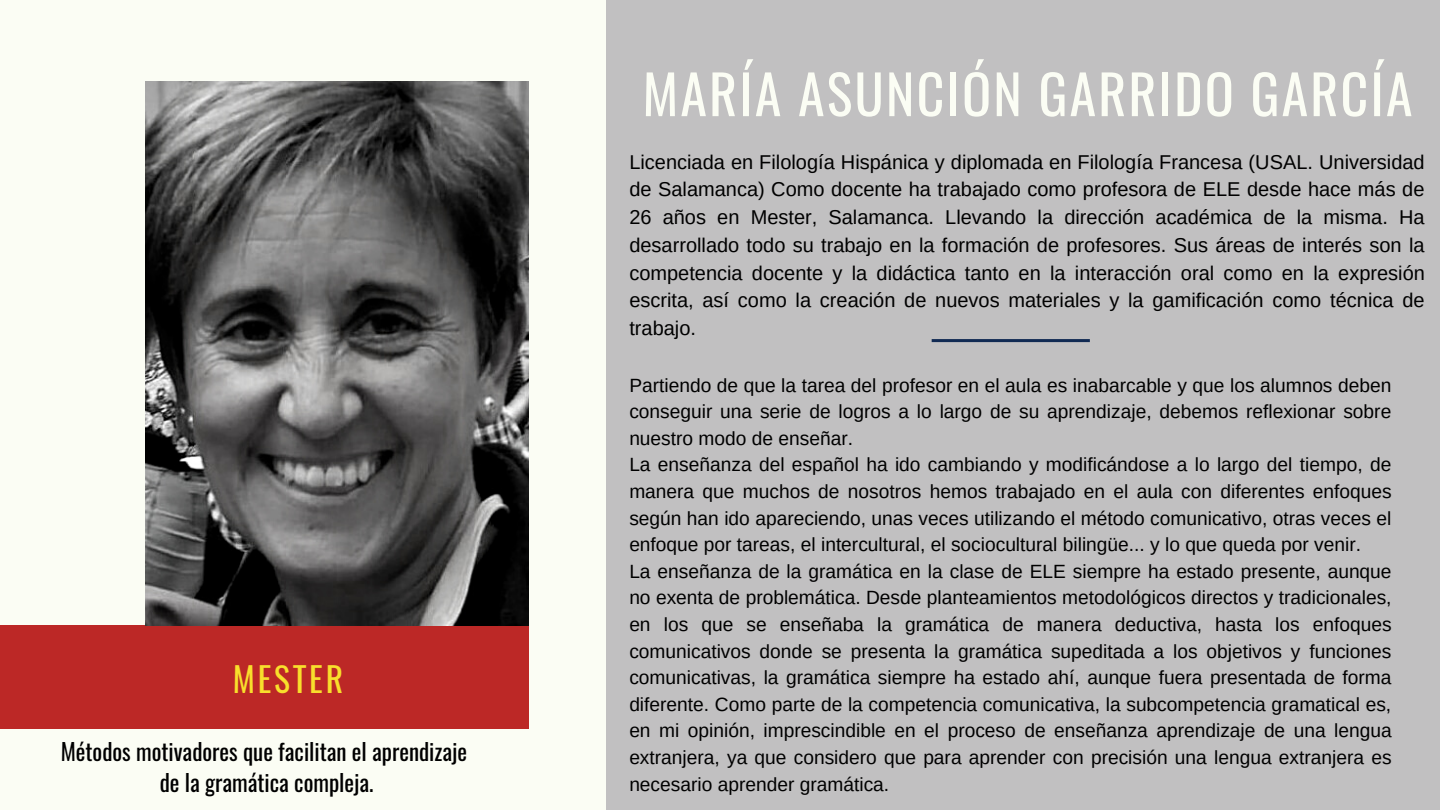
<style>
.page{position:relative;width:1440px;height:810px;background:#c1c0c1}
.page>*{position:absolute;margin:0;border:0;box-sizing:border-box;transform-origin:0 0}
.t1{font:54px "Oswald";letter-spacing:.04em;color:#fbfdf4}
.t2{font:33.6px "Oswald";letter-spacing:.08em;color:#f8df2c}
.t3{font:22.9px "Oswald";color:#000}
.t4{font:20px/27.8px "Arimo";color:#000;text-align:justify}
.t5{font:19.2px/26.6px "Arimo";color:#000;text-align:justify}
</style>
<div class="page">
<div style="left:0;top:0;width:606px;height:810px;background:#fbfdf4"></div>
<div style="left:0;top:625px;width:528px;height:104px;background:#bc2826"></div>
<svg style="left:932px;top:339px;width:158px;height:3px"></svg>
<img style="left:146px;top:81px;width:382px;height:545px">
<p class="t2" style="left:233px;top:653px;width:112px">MESTER</p>
<p class="t3" style="left:61px;top:733px;width:408px">Métodos motivadores que facilitan el aprendizaje</p>
<p class="t3" style="left:160px;top:765px;width:215px">de la gramática compleja.</p>
<p class="t1" style="left:643px;top:52px;width:771px">MARÍA ASUNCIÓN GARRIDO GARCÍA</p>
<p class="t4" style="left:629px;top:148px;width:797px">Licenciada en Filología Hispánica y diplomada en Filología Francesa (USAL. Universidad de Salamanca) Como docente ha trabajado como profesora de ELE desde hace más de 26 años en Mester, Salamanca. Llevando la dirección académica de la misma. Ha desarrollado todo su trabajo en la formación de profesores. Sus áreas de interés son la competencia docente y la didáctica tanto en la interacción oral como en la expresión escrita, así como la creación de nuevos materiales y la gamificación como técnica de trabajo.</p>
<p class="t5" style="left:629px;top:372px;width:764px">Partiendo de que la tarea del profesor en el aula es inabarcable y que los alumnos deben conseguir una serie de logros a lo largo de su aprendizaje, debemos reflexionar sobre nuestro modo de enseñar.</p>
<p class="t5" style="left:629px;top:451px;width:764px">La enseñanza del español ha ido cambiando y modificándose a lo largo del tiempo, de manera que muchos de nosotros hemos trabajado en el aula con diferentes enfoques según han ido apareciendo, unas veces utilizando el método comunicativo, otras veces el enfoque por tareas, el intercultural, el sociocultural bilingüe... y lo que queda por venir.</p>
<p class="t5" style="left:629px;top:558px;width:764px">La enseñanza de la gramática en la clase de ELE siempre ha estado presente, aunque no exenta de problemática. Desde planteamientos metodológicos directos y tradicionales, en los que se enseñaba la gramática de manera deductiva, hasta los enfoques comunicativos donde se presenta la gramática supeditada a los objetivos y funciones comunicativas, la gramática siempre ha estado ahí, aunque fuera presentada de forma diferente. Como parte de la competencia comunicativa, la subcompetencia gramatical es, en mi opinión, imprescindible en el proceso de enseñanza aprendizaje de una lengua extranjera, ya que considero que para aprender con precisión una lengua extranjera es necesario aprender gramática.</p>
</div>
